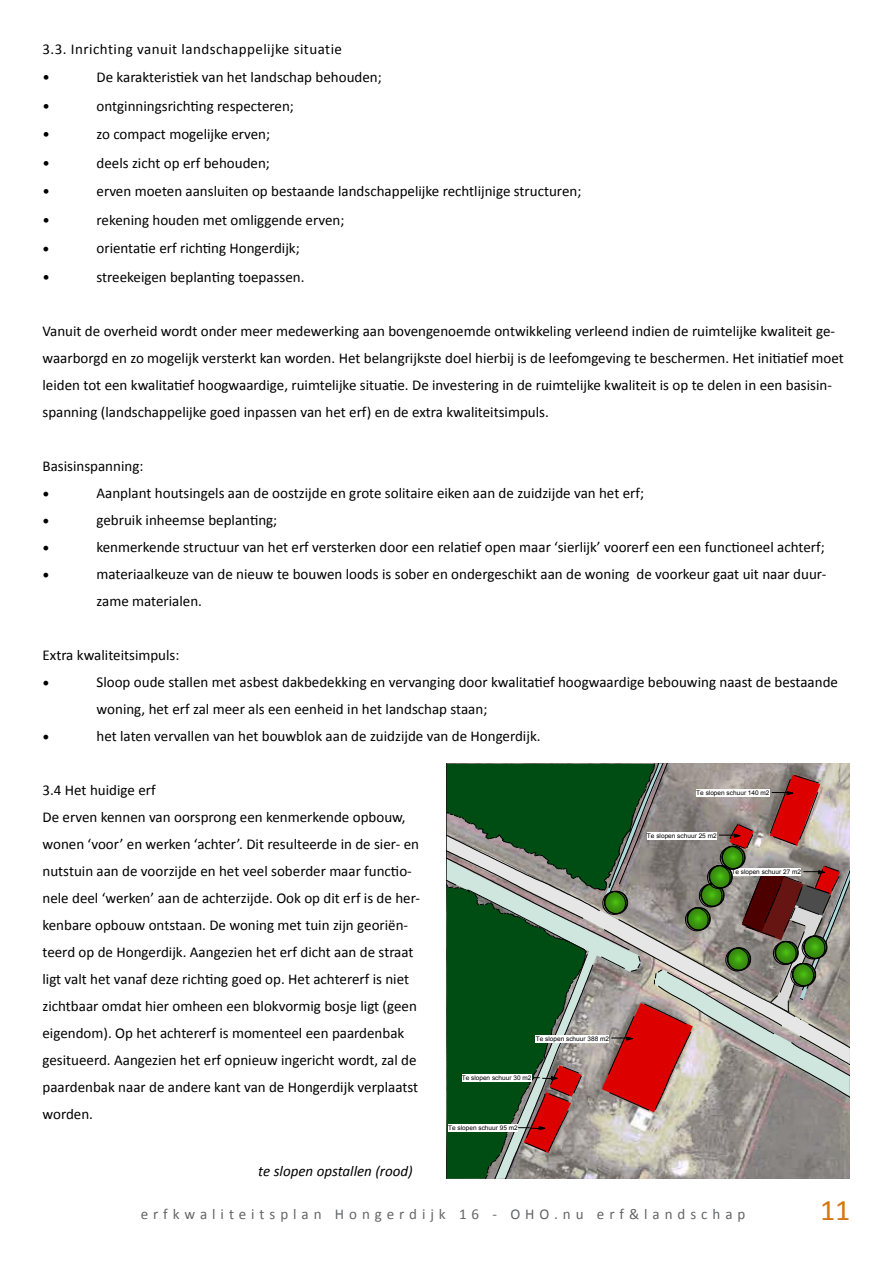
<style>
.page{position:relative;width:893px;height:1263px;background:#fff}
.page>*{position:absolute;margin:0;border:0;box-sizing:border-box;transform-origin:0 0}
.t1{font:30px "Calibri";color:#d67610}
.t2{font:18px "Minion Pro";color:#000}
.t3{font:15px/27px "Calibri";color:#000}
.t4{font:15px "Calibri";letter-spacing:.33em;color:#646567}
.t5{font:15px/28.5px "Calibri";letter-spacing:.03em;color:#000}
.t6{font:italic 15px "Calibri";color:#000}
.t7{font:6.3px "Arial";color:#000}
</style>
<div class="page">
<svg style="left:446px;top:764px;width:404px;height:415px;background:#7b806d"></svg>
<p class="t5" style="left:43px;top:34px;width:301px">3.3. Inrichting vanuit landschappelijke situatie •</p>
<p class="t3" style="left:97px;top:63px;width:287px">De karakteristiek van het landschap behouden;</p>
<p class="t3" style="left:43px;top:92px;width:9px">•</p>
<p class="t3" style="left:97px;top:92px;width:199px">ontginningsrichting respecteren;</p>
<p class="t3" style="left:43px;top:120px;width:9px">•</p>
<p class="t3" style="left:97px;top:120px;width:175px">zo compact mogelijke erven;</p>
<p class="t3" style="left:43px;top:149px;width:9px">•</p>
<p class="t3" style="left:97px;top:149px;width:175px">deels zicht op erf behouden;</p>
<p class="t3" style="left:43px;top:177px;width:9px">•</p>
<p class="t3" style="left:97px;top:177px;width:486px">erven moeten aansluiten op bestaande landschappelijke rechtlijnige structuren;</p>
<p class="t3" style="left:43px;top:206px;width:9px">•</p>
<p class="t3" style="left:97px;top:206px;width:249px">rekening houden met omliggende erven;</p>
<p class="t2" style="left:43px;top:235px;width:9px">•</p>
<p class="t3" style="left:97px;top:234px;width:205px">orientatie erf richting Hongerdijk;</p>
<p class="t3" style="left:43px;top:263px;width:9px">•</p>
<p class="t3" style="left:97px;top:263px;width:210px">streekeigen beplanting toepassen.</p>
<p class="t3" style="left:43px;top:317px;width:803px">Vanuit de overheid wordt onder meer medewerking aan bovengenoemde ontwikkeling verleend indien de ruimtelijke kwaliteit ge&shy;waarborgd en zo mogelijk versterkt kan worden. Het belangrijkste doel hierbij is de leefomgeving te beschermen. Het initiatief moet leiden tot een kwalitatief hoogwaardige, ruimtelijke situatie. De investering in de ruimtelijke kwaliteit is op te delen in een basisin&shy;spanning (landschappelijke goed inpassen van het erf) en de extra kwaliteitsimpuls.</p>
<p class="t3" style="left:43px;top:452px;width:102px">Basisinspanning:</p>
<p class="t2" style="left:43px;top:480px;width:9px">•</p>
<p class="t3" style="left:97px;top:479px;width:549px">Aanplant houtsingels aan de oostzijde en grote solitaire eiken aan de zuidzijde van het erf;</p>
<p class="t2" style="left:43px;top:507px;width:9px">•</p>
<p class="t3" style="left:97px;top:506px;width:182px">gebruik inheemse beplanting;</p>
<p class="t2" style="left:43px;top:534px;width:9px">•</p>
<p class="t3" style="left:97px;top:533px;width:730px">kenmerkende structuur van het erf versterken door een relatief open maar ‘sierlijk’ voorerf een een functioneel achterf;</p>
<p class="t2" style="left:43px;top:561px;width:9px">•</p>
<p class="t3" style="left:97px;top:560px;width:731px">materiaalkeuze van de nieuw te bouwen loods is sober en ondergeschikt aan de woning de voorkeur gaat uit naar duur&shy;zame materialen.</p>
<p class="t3" style="left:43px;top:641px;width:138px">Extra kwaliteitsimpuls:</p>
<p class="t2" style="left:43px;top:669px;width:9px">•</p>
<p class="t3" style="left:97px;top:668px;width:743px">Sloop oude stallen met asbest dakbedekking en vervanging door kwalitatief hoogwaardige bebouwing naast de bestaande woning, het erf zal meer als een eenheid in het landschap staan;</p>
<p class="t2" style="left:43px;top:723px;width:9px">•</p>
<p class="t3" style="left:97px;top:722px;width:446px">het laten vervallen van het bouwblok aan de zuidzijde van de Hongerdijk.</p>
<p class="t3" style="left:43px;top:776px;width:379px">3.4 Het huidige erf<br>De erven kennen van oorsprong een kenmerkende opbouw, wonen ‘voor’ en werken ‘achter’. Dit resulteerde in de sier- en nutstuin aan de voorzijde en het veel soberder maar functio&shy;nele deel ‘werken’ aan de achterzijde. Ook op dit erf is de her&shy;kenbare opbouw ontstaan. De woning met tuin zijn georiën&shy;teerd op de Hongerdijk. Aangezien het erf dicht aan de straat ligt valt het vanaf deze richting goed op. Het achtererf is niet zichtbaar omdat hier omheen een blokvormig bosje ligt (geen eigendom). Op het achtererf is momenteel een paardenbak gesitueerd. Aangezien het erf opnieuw ingericht wordt, zal de paardenbak naar de andere kant van de Hongerdijk verplaatst worden.</p>
<p class="t7" style="left:696px;top:789px;width:75px">Te slopen schuur 140 m2</p>
<p class="t7" style="left:647px;top:831px;width:71px">Te slopen schuur 25 m2</p>
<p class="t7" style="left:731px;top:868px;width:71px">Te slopen schuur 27 m2</p>
<p class="t7" style="left:536px;top:1034px;width:75px">Te slopen schuur 388 m2</p>
<p class="t7" style="left:462px;top:1074px;width:71px">Te slopen schuur 30 m2</p>
<p class="t6" style="left:258px;top:1162px;width:156px">te slopen opstallen (rood)</p>
<p class="t7" style="left:448px;top:1124px;width:71px">Te slopen schuur 95 m2</p>
<p class="t4" style="left:141px;top:1205px;width:606px">erfkwaliteitsplan Hongerdijk 16 - OHO.nu erf&amp;landschap</p>
<h1 class="t1" style="left:820px;top:1191px;width:32px">11</h1>
</div>
